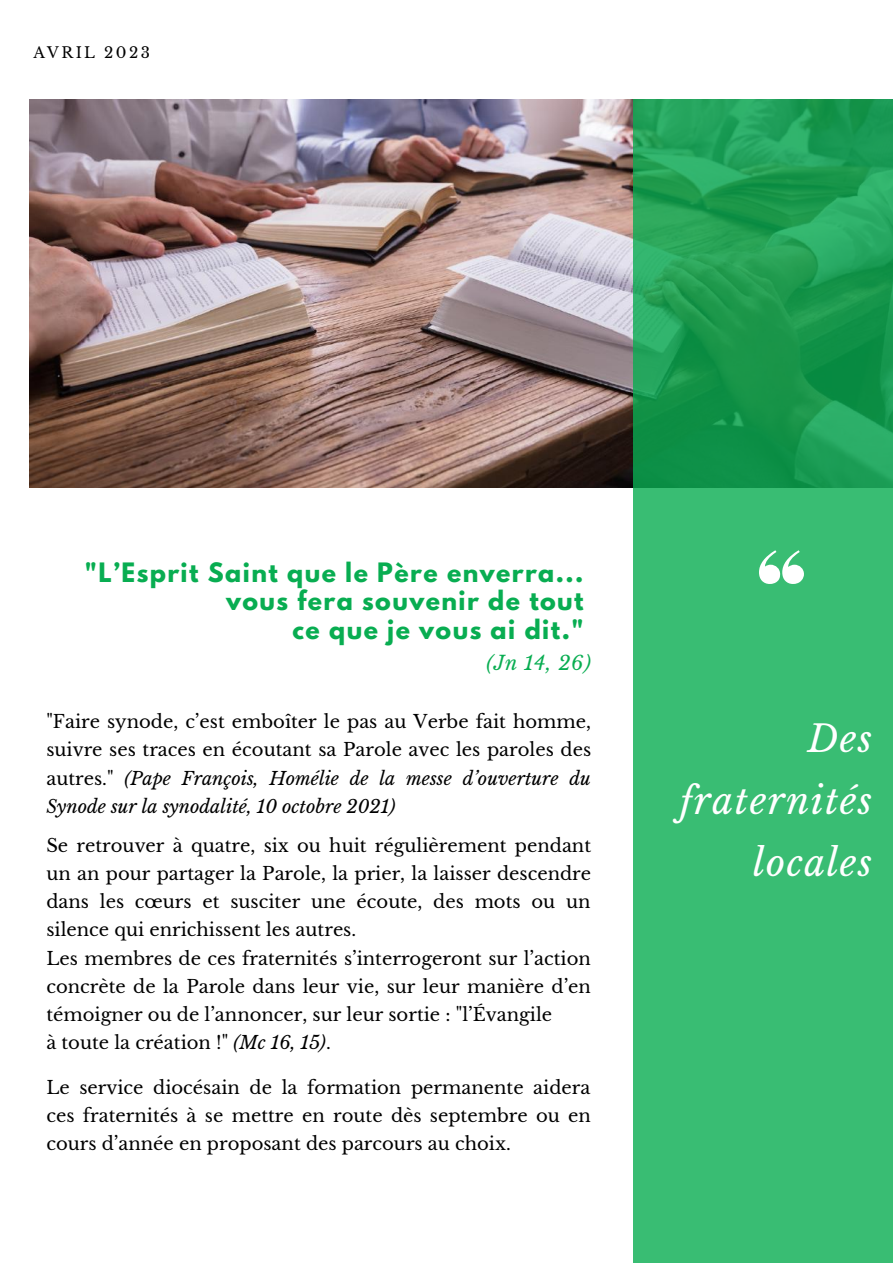
<style>
.page{position:relative;width:893px;height:1264px;background:#fff}
.page>*{position:absolute;margin:0;border:0;box-sizing:border-box;transform-origin:0 0}
.t1{font:italic 36.75px/61.8px "Libre Baskerville";letter-spacing:.04em;color:#fff;text-align:right}
.t2{font:700 23.7px/28.2px "League Spartan";letter-spacing:.06em;color:#08ad51;text-align:right}
.t3{font:italic 19.5px "Libre Baskerville";color:#08ad51}
.t4{font:18px/28px "Libre Baskerville";color:#000;text-align:justify}
.t5{font:15px "Libre Baskerville";letter-spacing:.16em;color:#000}
.s1{font-style:italic}
</style>
<div class="page">
<img style="left:29px;top:100px;width:604px;height:388px">
<svg style="left:633px;top:100px;width:259px;height:1162px;background:#2fb268"></svg>
<svg style="left:759px;top:550px;width:44px;height:33px"></svg>
<p class="t5" style="left:33px;top:43px;width:118px">AVRIL 2023</p>
<h2 class="t2" style="left:85px;top:561px;width:500px">"L’Esprit Saint que le Père enverra... vous fera souvenir de tout<br>ce que je vous ai dit."</h2>
<p class="t3" style="left:486px;top:651px;width:106px">(Jn 14, 26)</p>
<p class="t4" style="left:46px;top:708px;width:546px">"Faire synode, c’est emboîter le pas au Verbe fait homme, suivre ses traces en écoutant sa Parole avec les paroles des autres." <span class="s1">(Pape François, Homélie de la messe d’ouverture du Synode sur la synodalité, 10 octobre 2021)</span></p>
<p class="t4" style="left:46px;top:831px;width:546px;text-align:left">Se retrouver à quatre, six ou huit régulièrement pendant un an pour partager la Parole, la prier, la laisser descendre dans les cœurs et susciter une écoute, des mots ou un silence qui enrichissent les autres.<br>Les membres de ces fraternités s’interrogeront sur l’action concrète de la Parole dans leur vie, sur leur manière d’en témoigner ou de l’annoncer, sur leur sortie : "l’Évangile<br>à toute la création !" <span class="s1">(Mc 16, 15)</span>.</p>
<p class="t4" style="left:46px;top:1073px;width:546px">Le service diocésain de la formation permanente aidera ces fraternités à se mettre en route dès septembre ou en cours d’année en proposant des parcours au choix.</p>
<h1 class="t1" style="left:680px;top:708px;width:193px">Des fraternités locales</h1>
</div>
